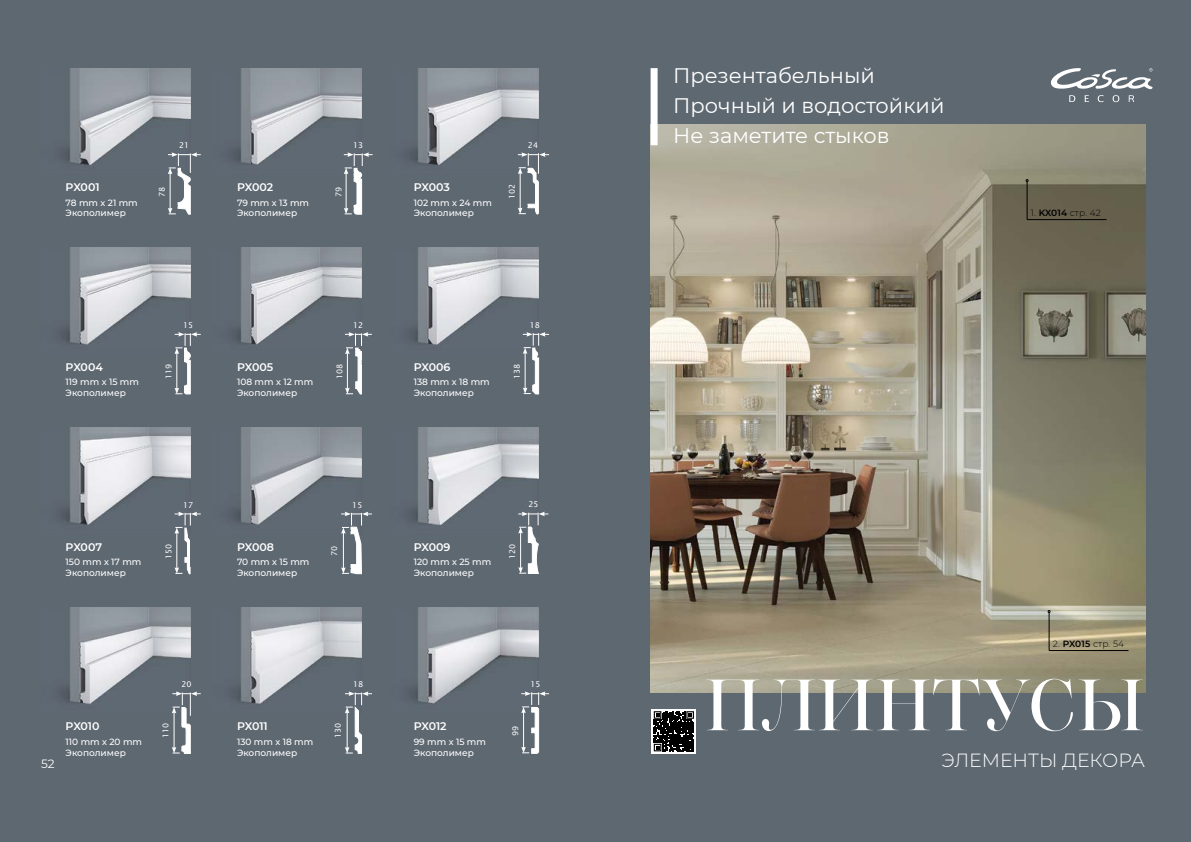
<style>
.page{position:relative;width:1191px;height:842px;background:#5e6871}
.page>*{position:absolute;margin:0;border:0;box-sizing:border-box;transform-origin:0 0}
.t1{font:500 70px "Vogue Highline Serif";color:#fff}
.t2{font:21px/30px "Montserrat";color:#fff}
.t3{font:300 19px "Montserrat";color:#fff}
.t4{font:12px "Montserrat";color:#fff}
.t5{font:600 11px "Montserrat";letter-spacing:-.02em;color:#fff}
.t6{font:500 9px/10.8px "Montserrat";color:#fff}
.t7{font:300 9px "Montserrat";letter-spacing:.02em;color:#000}
.t8{font:8px "Lucida Sans";color:#fff}
.s1{font-weight:600}
</style>
<div class="page">
<img style="left:650px;top:125px;width:495px;height:567px">
<img style="left:63px;top:68px;width:127px;height:97px">
<img style="left:410px;top:68px;width:128px;height:97px">
<img style="left:233px;top:68px;width:128px;height:97px">
<img style="left:62px;top:248px;width:128px;height:97px">
<img style="left:410px;top:248px;width:128px;height:97px">
<img style="left:233px;top:248px;width:128px;height:97px">
<img style="left:62px;top:428px;width:128px;height:97px">
<img style="left:410px;top:428px;width:128px;height:97px">
<img style="left:233px;top:428px;width:128px;height:97px">
<img style="left:62px;top:607px;width:128px;height:97px">
<img style="left:410px;top:607px;width:128px;height:97px">
<img style="left:234px;top:607px;width:127px;height:97px">
<svg style="left:521px;top:691px;width:28px;height:62px"></svg>
<svg style="left:523px;top:332px;width:26px;height:62px"></svg>
<svg style="left:518px;top:152px;width:31px;height:62px"></svg>
<svg style="left:518px;top:512px;width:30px;height:62px"></svg>
<svg style="left:345px;top:691px;width:27px;height:63px"></svg>
<svg style="left:345px;top:332px;width:27px;height:62px"></svg>
<svg style="left:344px;top:152px;width:29px;height:63px"></svg>
<svg style="left:341px;top:512px;width:31px;height:62px"></svg>
<svg style="left:172px;top:691px;width:29px;height:63px"></svg>
<svg style="left:174px;top:332px;width:27px;height:62px"></svg>
<svg style="left:168px;top:152px;width:33px;height:63px"></svg>
<svg style="left:174px;top:512px;width:27px;height:62px"></svg>
<svg style="left:651px;top:709px;width:45px;height:44px"></svg>
<svg style="left:654px;top:711px;width:40px;height:40px;background:#232323"></svg>
<div style="left:650px;top:68px;width:7px;height:77px;background:#fff"></div>
<hr style="left:1048px;top:612px;width:1px;height:38px;background:#000">
<hr style="left:1048px;top:650px;width:80px;height:1px;background:#000">
<hr style="left:1026px;top:182px;width:1px;height:37px;background:#000">
<hr style="left:1026px;top:219px;width:80px;height:1px;background:#000">
<svg style="left:1069px;top:95px;width:65px;height:7px"></svg>
<svg style="left:1051px;top:68px;width:101px;height:21px"></svg>
<p class="t5" style="left:66px;top:179px;width:35px">PX001</p>
<p class="t6" style="left:66px;top:197px;width:74px">78 mm х 21 mm<br>Экополимер</p>
<p class="t8" style="left:179px;top:141px;width:12px">21</p>
<p class="t8" style="left:157px;top:197px;width:12px;rotate:-90deg">78</p>
<p class="t5" style="left:66px;top:359px;width:39px">PX004</p>
<p class="t6" style="left:66px;top:376px;width:75px">119 mm х 15 mm<br>Экополимер</p>
<p class="t8" style="left:183px;top:321px;width:12px">15</p>
<p class="t8" style="left:164px;top:379px;width:17px;rotate:-90deg">119</p>
<p class="t5" style="left:66px;top:539px;width:38px">PX007</p>
<p class="t6" style="left:66px;top:556px;width:77px">150 mm х 17 mm<br>Экополимер</p>
<p class="t8" style="left:183px;top:500px;width:12px">17</p>
<p class="t8" style="left:164px;top:559px;width:17px;rotate:-90deg">150</p>
<h3 class="t4" style="left:41px;top:755px;width:15px">52</h3>
<p class="t5" style="left:66px;top:719px;width:35px">PX010</p>
<p class="t6" style="left:66px;top:736px;width:78px">110 mm х 20 mm<br>Экополимер</p>
<p class="t8" style="left:181px;top:680px;width:12px">20</p>
<p class="t8" style="left:161px;top:738px;width:17px;rotate:-90deg">110</p>
<p class="t5" style="left:237px;top:179px;width:38px">PX002</p>
<p class="t6" style="left:237px;top:197px;width:74px">79 mm х 13 mm<br>Экополимер</p>
<p class="t8" style="left:353px;top:141px;width:12px">13</p>
<p class="t8" style="left:334px;top:197px;width:12px;rotate:-90deg">79</p>
<p class="t5" style="left:237px;top:359px;width:38px">PX005</p>
<p class="t6" style="left:237px;top:376px;width:78px">108 mm х 12 mm<br>Экополимер</p>
<p class="t8" style="left:353px;top:321px;width:12px">12</p>
<p class="t8" style="left:335px;top:379px;width:17px;rotate:-90deg">108</p>
<p class="t5" style="left:237px;top:539px;width:38px">PX008</p>
<p class="t6" style="left:237px;top:556px;width:74px">70 mm х 15 mm<br>Экополимер</p>
<p class="t8" style="left:330px;top:556px;width:12px;rotate:-90deg">70</p>
<p class="t8" style="left:352px;top:500px;width:12px">15</p>
<p class="t5" style="left:237px;top:719px;width:32px">PX011</p>
<p class="t6" style="left:237px;top:736px;width:78px">130 mm х 18 mm<br>Экополимер</p>
<p class="t8" style="left:353px;top:680px;width:12px">18</p>
<p class="t8" style="left:333px;top:738px;width:17px;rotate:-90deg">130</p>
<p class="t5" style="left:414px;top:179px;width:38px">PX003</p>
<p class="t6" style="left:414px;top:197px;width:80px">102 mm х 24 mm<br>Экополимер</p>
<p class="t8" style="left:528px;top:140px;width:12px">24</p>
<p class="t8" style="left:507px;top:199px;width:17px;rotate:-90deg">102</p>
<p class="t5" style="left:414px;top:359px;width:38px">PX006</p>
<p class="t6" style="left:414px;top:376px;width:78px">138 mm х 18 mm<br>Экополимер</p>
<p class="t8" style="left:530px;top:320px;width:12px">18</p>
<p class="t8" style="left:512px;top:379px;width:17px;rotate:-90deg">138</p>
<p class="t5" style="left:414px;top:539px;width:38px">PX009</p>
<p class="t6" style="left:414px;top:556px;width:79px">120 mm х 25 mm<br>Экополимер</p>
<p class="t8" style="left:528px;top:500px;width:12px">25</p>
<p class="t8" style="left:508px;top:559px;width:17px;rotate:-90deg">120</p>
<p class="t5" style="left:414px;top:719px;width:34px">PX012</p>
<p class="t6" style="left:414px;top:736px;width:74px">99 mm х 15 mm<br>Экополимер</p>
<p class="t8" style="left:530px;top:680px;width:12px">15</p>
<p class="t8" style="left:511px;top:736px;width:12px;rotate:-90deg">99</p>
<h2 class="t2" style="left:673px;top:60px;width:273px">Презентабельный<br>Прочный и водостойкий<br>Не заметите стыков</h2>
<p class="t7" style="left:1031px;top:207px;width:72px">1. <span class="s1">KX014</span> стр. 42</p>
<p class="t7" style="left:1053px;top:638px;width:73px">2. <span class="s1">PX015</span> стр. 54</p>
<h1 class="t1" style="left:704px;top:662px;width:442px">ПЛИНТУСЫ</h1>
<h3 class="t3" style="left:941px;top:748px;width:205px">ЭЛЕМЕНТЫ ДЕКОРА</h3>
</div>
